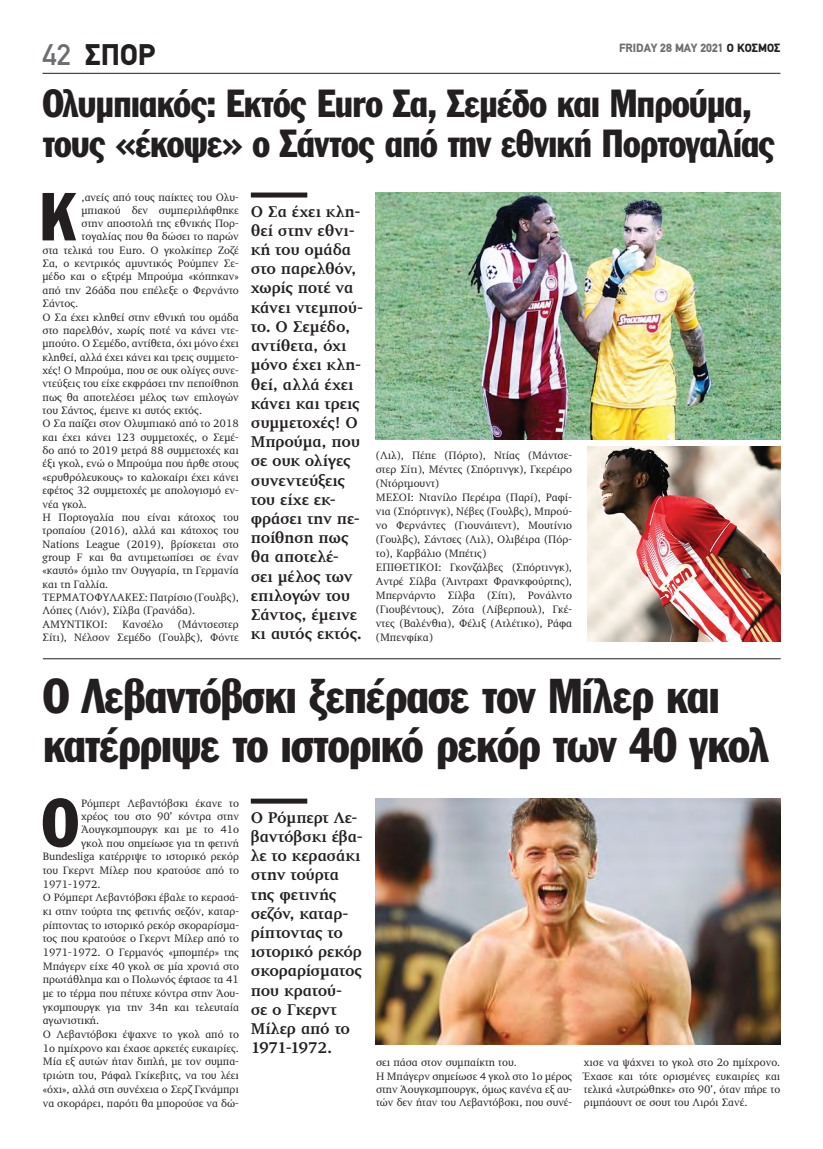
<style>
.page{position:relative;width:823px;height:1149px;background:#fff}
.page>*{position:absolute;margin:0;border:0;box-sizing:border-box;transform-origin:0 0}
.t1{font:66.6px "Franklin Gothic Greek Cond";color:#231f20}
.t2{font:48px/49px "Franklin Gothic Greek Cond";letter-spacing:-.02em;color:#231f20}
.t3{font:38.5px/40px "Franklin Gothic Greek Cond";letter-spacing:-.015em;color:#231f20}
.t4{font:900 30px "PF Din Text";color:#231f20}
.t5{font:700 16px/19.2px "PF Diplomat";letter-spacing:-.015em;color:#231f20}
.t6{font:900 12px "PF Din Text";color:#6c6d70}
.t7{font:11px/14px "PF Diplomat";color:#231f20}
.s1{font-weight:500;color:#6c6d70}
.s2{color:#231f20}
</style>
<div class="page">
<hr style="left:43px;top:73px;width:737px;height:1px;background:#231f20">
<div style="left:251px;top:798px;width:56px;height:5px;background:#231f20"></div>
<img style="left:375px;top:798px;width:404px;height:246px">
<hr style="left:43px;top:658px;width:737px;height:1px;background:#231f20">
<div style="left:251px;top:192px;width:56px;height:5px;background:#231f20"></div>
<img style="left:375px;top:192px;width:404px;height:247px">
<img style="left:587px;top:446px;width:193px;height:195px">
<h3 class="t4" style="left:43px;top:37px;width:114px"><span class="s1">42</span> ΣΠΟΡ</h3>
<p class="t6" style="left:618px;top:40px;width:163px">FRIDAY 28 MAY 2021 <span class="s2">Ο ΚΟΣΜΟΣ</span></p>
<h3 class="t3" style="left:43px;top:84px;width:733px">Ολυμπιακός: Εκτός Euro Σα, Σεμέδο και Μπρούμα, τους «έκοψε» ο Σάντος από την εθνική Πορτογαλίας</h3>
<h1 class="t1" style="left:40px;top:179px;width:38px">Κ</h1>
<p class="t7" style="left:81px;top:190px;width:159px">,ανείς από τους παίκτες του Ολυ-</p>
<p class="t7" style="left:81px;top:203px;width:159px">μπιακού δεν συμπεριλήφθηκε</p>
<p class="t7" style="left:81px;top:217px;width:159px">στην αποστολή της εθνικής Πορ-</p>
<p class="t7" style="left:81px;top:230px;width:159px">τογαλίας που θα δώσει το παρών</p>
<p class="t7" style="left:43px;top:243px;width:198px">στα τελικά του Euro. Ο γκολκίπερ Ζοζέ</p>
<p class="t7" style="left:43px;top:257px;width:198px">Σα, ο κεντρικός αμυντικός Ρούμπεν Σε-</p>
<p class="t7" style="left:43px;top:270px;width:198px">μέδο και ο εξτρέμ Μπρούμα «κόπηκαν»</p>
<p class="t7" style="left:43px;top:283px;width:198px">από την 26άδα που επέλεξε ο Φερνάντο</p>
<p class="t7" style="left:43px;top:297px;width:37px">Σάντος.</p>
<p class="t7" style="left:43px;top:310px;width:198px">Ο Σα έχει κληθεί στην εθνική του ομάδα</p>
<p class="t7" style="left:43px;top:323px;width:198px">στο παρελθόν, χωρίς ποτέ να κάνει ντε-</p>
<p class="t7" style="left:43px;top:337px;width:198px">μπούτο. Ο Σεμέδο, αντίθετα, όχι μόνο έχει</p>
<p class="t7" style="left:43px;top:350px;width:198px">κληθεί, αλλά έχει κάνει και τρεις συμμετο-</p>
<p class="t7" style="left:43px;top:363px;width:198px">χές! Ο Μπρούμα, που σε ουκ ολίγες συνε-</p>
<p class="t7" style="left:43px;top:377px;width:198px">ντεύξεις του είχε εκφράσει την πεποίθηση</p>
<p class="t7" style="left:43px;top:390px;width:198px">πως θα αποτελέσει μέλος των επιλογών</p>
<p class="t7" style="left:43px;top:403px;width:161px">του Σάντος, έμεινε κι αυτός εκτός.</p>
<p class="t7" style="left:43px;top:417px;width:198px">Ο Σα παίζει στον Ολυμπιακό από το 2018</p>
<p class="t7" style="left:43px;top:430px;width:198px">και έχει κάνει 123 συμμετοχές, ο Σεμέ-</p>
<p class="t7" style="left:43px;top:443px;width:198px">δο από το 2019 μετρά 88 συμμετοχές και</p>
<p class="t7" style="left:43px;top:457px;width:198px">έξι γκολ, ενώ ο Μπρούμα που ήρθε στους</p>
<p class="t7" style="left:43px;top:470px;width:198px">«ερυθρόλευκους» το καλοκαίρι έχει κάνει</p>
<p class="t7" style="left:43px;top:483px;width:198px">εφέτος 32 συμμετοχές με απολογισμό εν-</p>
<p class="t7" style="left:43px;top:497px;width:46px">νέα γκολ.</p>
<p class="t7" style="left:43px;top:510px;width:198px">Η Πορτογαλία που είναι κάτοχος του</p>
<p class="t7" style="left:43px;top:523px;width:198px">τροπαίου (2016), αλλά και κάτοχος του</p>
<p class="t7" style="left:43px;top:537px;width:198px">Nations League (2019), βρίσκεται στο</p>
<p class="t7" style="left:43px;top:550px;width:198px">group F και θα αντιμετωπίσει σε έναν</p>
<p class="t7" style="left:43px;top:563px;width:198px">«καυτό» όμιλο την Ουγγαρία, τη Γερμανία</p>
<p class="t7" style="left:43px;top:577px;width:67px">και τη Γαλλία.</p>
<p class="t7" style="left:43px;top:590px;width:198px">ΤΕΡΜΑΤΟΦΥΛΑΚΕΣ: Πατρίσιο (Γουλβς),</p>
<p class="t7" style="left:43px;top:603px;width:154px">Λόπες (Λιόν), Σίλβα (Γρανάδα).</p>
<p class="t7" style="left:43px;top:617px;width:66px">ΑΜΥΝΤΙΚΟΙ:</p>
<p class="t7" style="left:122px;top:617px;width:42px">Κανσέλο</p>
<p class="t7" style="left:43px;top:617px;width:198px;line-height:13.3px;text-align:right">(Μάντσεστερ<br>Σίτι), Νέλσον Σεμέδο (Γουλβς), Φόντε</p>
<p class="t5" style="left:251px;top:202px;width:114px">Ο Σα έχει κλη&shy;θεί στην εθνι&shy;κή του ομάδα στο παρελθόν, χωρίς ποτέ να κάνει ντεμπού&shy;το. Ο Σεμέδο, αντίθετα, όχι μόνο έχει κλη&shy;θεί, αλλά έχει κάνει και τρεις συμμετοχές! Ο<br>Μπρούμα, που σε ουκ ολίγες συνεντεύξεις του είχε εκ&shy;φράσει την πε&shy;ποίθηση πως θα αποτελέ&shy;σει μέλος των επιλογών του<br>Σάντος, έμεινε κι αυτός εκτός.</p>
<p class="t7" style="left:375px;top:449px;width:198px">(Λιλ), Πέπε (Πόρτο), Ντίας (Μάντσε&shy;στερ Σίτι), Μέντες (Σπόρτινγκ), Γκερέιρο (Ντόρτμουντ)<br>ΜΕΣΟΙ: Ντανίλο Περέιρα (Παρί), Ραφί&shy;νια (Σπόρτινγκ), Νέβες (Γουλβς), Μπρού&shy;νο Φερνάντες (Γιουνάιτεντ), Μουτίνιο (Γουλβς), Σάντσες (Λιλ), Ολιβέιρα (Πόρ&shy;το), Καρβάλιο (Μπέτις)<br>ΕΠΙΘΕΤΙΚΟΙ: Γκονζάλβες (Σπόρτινγκ), Αντρέ Σίλβα (Άιντραχτ Φρανκφούρτης), Μπερνάρντο Σίλβα (Σίτι), Ρονάλντο (Γιουβέντους), Ζότα (Λίβερπουλ), Γκέ&shy;ντες (Βαλένθια), Φέλιξ (Ατλέτικο), Ράφα (Μπενφίκα)</p>
<h2 class="t2" style="left:43px;top:671px;width:727px">Ο Λεβαντόβσκι ξεπέρασε τον Μίλερ και κατέρριψε το ιστορικό ρεκόρ των 40 γκολ</h2>
<h1 class="t1" style="left:42px;top:784px;width:38px">Ο</h1>
<p class="t7" style="left:81px;top:796px;width:159px">Ρόμπερτ Λεβαντόβσκι έκανε το</p>
<p class="t7" style="left:81px;top:809px;width:159px">χρέος του στο 90’ κόντρα στην</p>
<p class="t7" style="left:81px;top:822px;width:159px">Άουγκσμπουργκ και με το 41ο</p>
<p class="t7" style="left:81px;top:835px;width:159px">γκολ που σημείωσε για τη φετινή</p>
<p class="t7" style="left:43px;top:849px;width:198px">Bundesliga κατέρριψε το ιστορικό ρεκόρ</p>
<p class="t7" style="left:43px;top:863px;width:198px">του Γκερντ Μίλερ που κρατούσε από το</p>
<p class="t7" style="left:43px;top:876px;width:59px">1971-1972.</p>
<p class="t7" style="left:43px;top:890px;width:198px">Ο Ρόμπερτ Λεβαντόβσκι έβαλε το κερασά-</p>
<p class="t7" style="left:43px;top:904px;width:198px">κι στην τούρτα της φετινής σεζόν, καταρ-</p>
<p class="t7" style="left:43px;top:917px;width:198px">ρίπτοντας το ιστορικό ρεκόρ σκοραρίσμα-</p>
<p class="t7" style="left:43px;top:931px;width:198px">τος που κρατούσε ο Γκερντ Μίλερ από το</p>
<p class="t7" style="left:43px;top:945px;width:198px">1971-1972. Ο Γερμανός «μπομπέρ» της</p>
<p class="t7" style="left:43px;top:958px;width:198px">Μπάγερν είχε 40 γκολ σε μία χρονιά στο</p>
<p class="t7" style="left:43px;top:972px;width:198px">πρωτάθλημα και ο Πολωνός έφτασε τα 41</p>
<p class="t7" style="left:43px;top:986px;width:198px">με το τέρμα που πέτυχε κόντρα στην Άου-</p>
<p class="t7" style="left:43px;top:999px;width:198px">γκσμπουργκ για την 34η και τελευταία</p>
<p class="t7" style="left:43px;top:1013px;width:58px">αγωνιστική.</p>
<p class="t7" style="left:43px;top:1027px;width:198px">Ο Λεβαντόβσκι έψαχνε το γκολ από το</p>
<p class="t7" style="left:43px;top:1040px;width:198px">1ο ημίχρονο και έχασε αρκετές ευκαιρίες.</p>
<p class="t7" style="left:43px;top:1054px;width:198px">Μία εξ αυτών ήταν διπλή, με τον συμπα-</p>
<p class="t7" style="left:43px;top:1068px;width:198px">τριώτη του, Ράφαλ Γκίκεβιτς, να του λέει</p>
<p class="t7" style="left:43px;top:1082px;width:198px">«όχι», αλλά στη συνέχεια ο Σερζ Γκνάμπρι</p>
<p class="t7" style="left:43px;top:1095px;width:198px">να σκοράρει, παρότι θα μπορούσε να δώ-</p>
<h3 class="t5" style="left:251px;top:807px;width:114px">Ο Ρόμπερτ Λε&shy;βαντόβσκι έβα&shy;λε το κερασάκι στην τούρτα της φετινής σεζόν, καταρ&shy;ρίπτοντας το ιστορικό ρεκόρ σκοραρίσματος που κρατού-<br>σε ο Γκερντ<br>Μίλερ από το<br>1971-1972.</h3>
<p class="t7" style="left:376px;top:1056px;width:198px;line-height:13.3px">σει πάσα στον συμπαίκτη του.<br>Η Μπάγερν σημείωσε 4 γκολ στο 1ο μέρος στην Άουγκσμπουργκ, όμως κανένα εξ αυ&shy;τών δεν ήταν του Λεβαντόβσκι, που συνέ-</p>
<p class="t7" style="left:583px;top:1056px;width:198px;line-height:13.3px;text-align:justify">χισε να ψάχνει το γκολ στο 2ο ημίχρονο.<br>Έχασε και τότε ορισμένες ευκαιρίες και τελικά «λυτρώθηκε» στο 90’, όταν πήρε το ριμπάουντ σε σουτ του Λιρόι Σανέ.</p>
</div>
